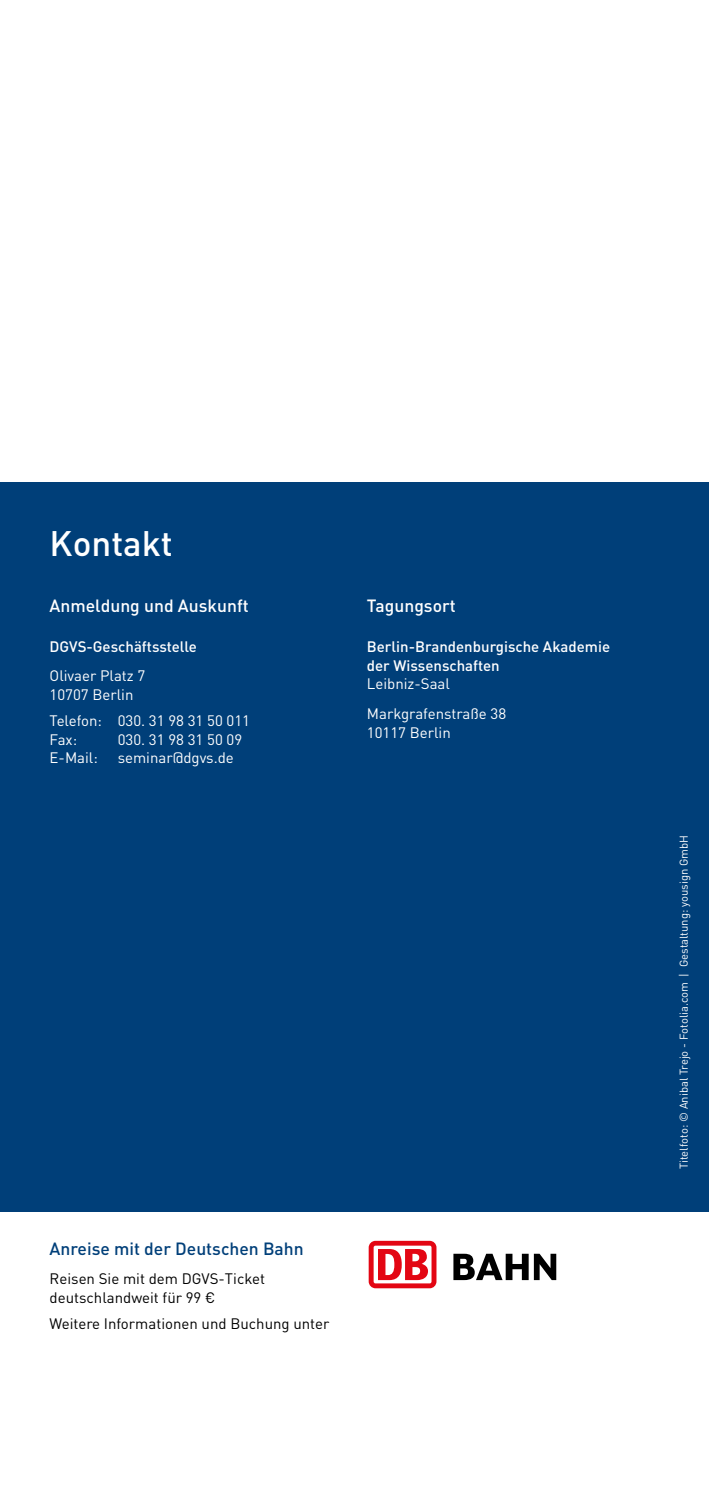
<style>
.page{position:relative;width:709px;height:1489px;background:#fff}
.page>*{position:absolute;margin:0;border:0;box-sizing:border-box;transform-origin:0 0}
.t1{font:500 35px "DIN";color:#fff}
.t2{font:500 17.5px "DIN";color:#fff}
.t3{font:500 17.5px "DIN";color:#003f79}
.t4{font:15px/18.8px "DIN";color:#fff}
.t5{font:15px/18.8px "DIN";color:#000}
.t6{font:500 15px/18.8px "DIN";color:#fff}
.t7{font:11.25px "DIN";color:#fff}
</style>
<div class="page">
<div style="left:0;top:482px;width:709px;height:730px;background:#003f79"></div>
<div style="left:369px;top:1240px;width:67px;height:48px;background:#e30613;border-radius:7px"></div>
<div style="left:373px;top:1245px;width:58px;height:38px;background:#fff;border-radius:2px"></div>
<svg style="left:378px;top:1249px;width:50px;height:30px"></svg>
<svg style="left:534px;top:1253px;width:22px;height:26px"></svg>
<svg style="left:453px;top:1253px;width:75px;height:26px"></svg>
<h1 class="t1" style="left:50px;top:520px;width:125px">Kontakt</h1>
<p class="t2" style="left:50px;top:594px;width:201px">Anmeldung und Auskunft</p>
<p class="t6" style="left:50px;top:636px;width:149px">DGVS-Geschäftsstelle</p>
<p class="t4" style="left:50px;top:666px;width:97px">Olivaer Platz 7<br>10707 Berlin</p>
<p class="t4" style="left:50px;top:711px;width:202px">Telefon: 030. 31 98 31 50 011<br>Fax:</p>
<p class="t4" style="left:118px;top:730px;width:126px">030. 31 98 31 50 09</p>
<p class="t4" style="left:50px;top:749px;width:50px">E-Mail:</p>
<p class="t4" style="left:118px;top:749px;width:118px">seminar@dgvs.de</p>
<p class="t2" style="left:367px;top:594px;width:90px">Tagungsort</p>
<p class="t6" style="left:367px;top:636px;width:245px">Berlin-Brandenburgische Akademie der Wissenschaften</p>
<p class="t4" style="left:367px;top:669px;width:141px;line-height:29.5px">Leibniz-Saal<br>Markgrafenstraße 38</p>
<p class="t4" style="left:367px;top:723px;width:85px">10117 Berlin</p>
<p class="t3" style="left:50px;top:1236px;width:256px">Anreise mit der Deutschen Bahn</p>
<p class="t5" style="left:50px;top:1269px;width:217px">Reisen Sie mit dem DGVS-Ticket deutschlandweit für 99 €</p>
<p class="t5" style="left:50px;top:1314px;width:281px">Weitere Informationen und Buchung unter</p>
<p class="t7" style="left:677px;top:1169px;width:336px;rotate:-90deg">Titelfoto: © Anibal Trejo - Fotolia.com | Gestaltung: yousign GmbH</p>
</div>
